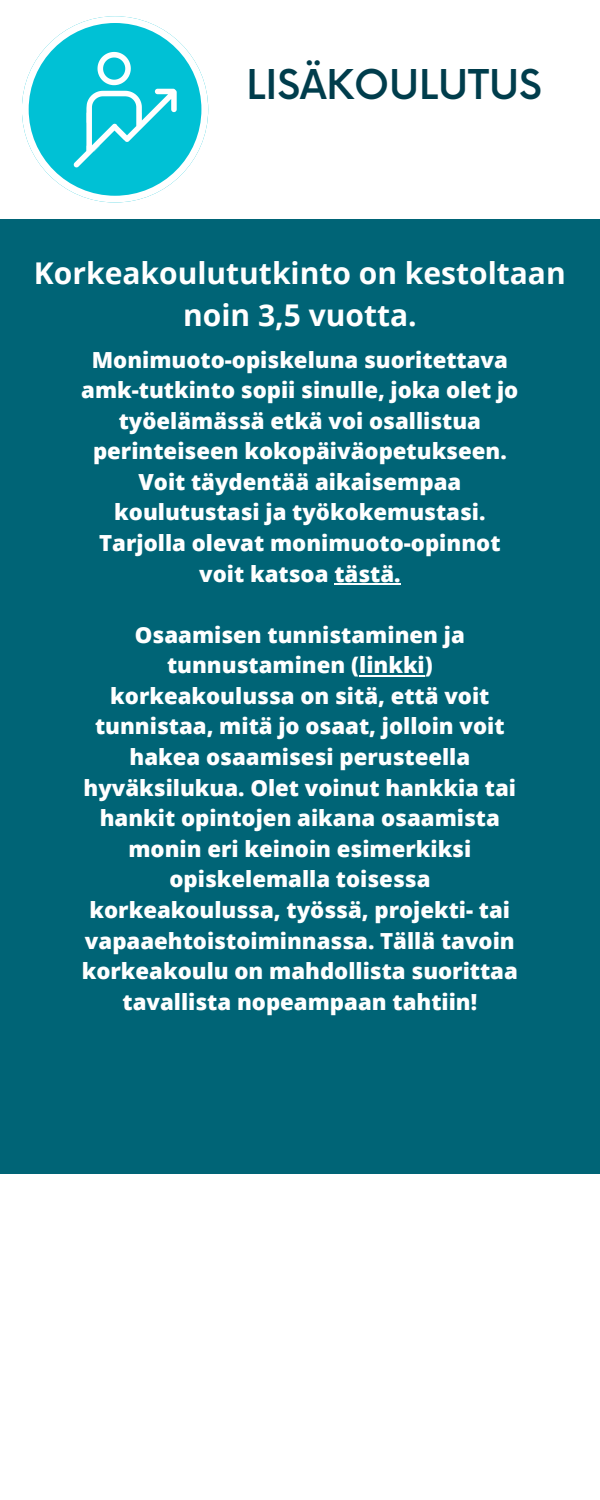
<style>
.page{position:relative;width:600px;height:1500px;background:#fff}
.page>*{position:absolute;margin:0;border:0;box-sizing:border-box;transform-origin:0 0}
.t1{font:500 40px "Now";color:#003d4c}
.t2{font:700 30px/42px "Open Sans";color:#fff;text-align:center}
.t3{font:800 22.2px/30.6px "Open Sans";color:#fff;text-align:center}
</style>
<div class="page">
<div style="left:0;top:219px;width:600px;height:955px;background:#006476"></div>
<svg style="left:22px;top:16px;width:186px;height:186px"></svg>
<hr style="left:334px;top:583px;width:67px;height:2px;background:#fff">
<hr style="left:359px;top:675px;width:66px;height:1px;background:#fff">
<p class="t1" style="left:246px;top:63px;width:297px">LISÄKOULUTUS</p>
<p class="t2" style="left:34px;top:251px;width:533px">Korkeakoulututkinto on kestoltaan noin 3,5 vuotta.</p>
<p class="t3" style="left:81px;top:344px;width:439px">Monimuoto-opiskeluna suoritettava amk-tutkinto sopii sinulle, joka olet jo työelämässä etkä voi osallistua perinteiseen kokopäiväopetukseen.<br>Voit täydentää aikaisempaa koulutustasi ja työkokemustasi.<br>Tarjolla olevat monimuoto-opinnot voit katsoa tästä.</p>
<p class="t3" style="left:82px;top:619px;width:438px">Osaamisen tunnistaminen ja tunnustaminen (linkki) korkeakoulussa on sitä, että voit tunnistaa, mitä jo osaat, jolloin voit hakea osaamisesi perusteella hyväksilukua. Olet voinut hankkia tai hankit opintojen aikana osaamista monin eri keinoin esimerkiksi opiskelemalla toisessa korkeakoulussa, työssä, projekti- tai vapaaehtoistoiminnassa. Tällä tavoin korkeakoulu on mahdollista suorittaa tavallista nopeampaan tahtiin!</p>
</div>
